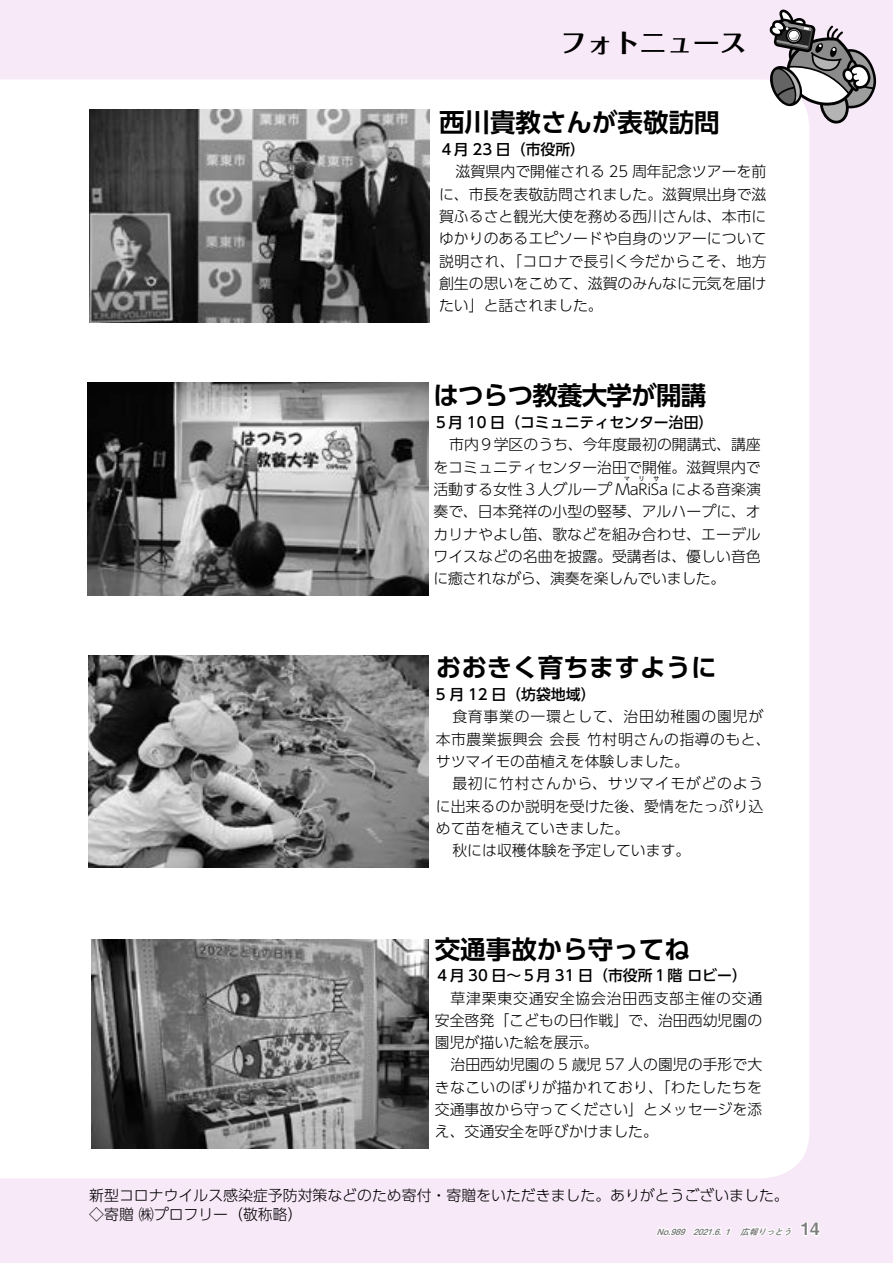
<style>
.page{position:relative;width:893px;height:1263px;background:#f8e9f8}
.page>*{position:absolute;margin:0;border:0;box-sizing:border-box;transform-origin:0 0}
.t1{font:700 26.55px "Folk Pro";color:#000}
.t2{font:700 25.5px "UD Shin Go Pro De";color:#000}
.t3{font:700 25.5px "UD Shin Go Pro De";letter-spacing:-.03em;color:#000}
.t4{font:300 14.85px/22.4px "UD Shin Go Pro";color:#000;text-align:justify}
.t5{font:500 14.85px "UD Shin Go Pro";color:#000}
.t6{font:300 14.85px/22.4px "UD Shin Go Pro";letter-spacing:.03em;color:#000}
.t7{font:300 14.85px "UD Shin Go Pro";letter-spacing:.05em;color:#000}
.t8{font:italic 8.55px "Midashi Go Pro MB31";color:#7d7d7d}
.t9{font:300 expanded 6.45px "Shin Go Pro";color:#000}
.s1{font-style:normal;font-size:16.95px}
</style>
<div class="page">
<div style="left:0;top:80px;width:809px;height:1098px;background:#fff"></div>
<svg style="left:769px;top:9px;width:107px;height:115px"></svg>
<img style="left:88px;top:383px;width:340px;height:212px">
<img style="left:91px;top:940px;width:337px;height:209px">
<img style="left:88px;top:655px;width:340px;height:213px">
<img style="left:89px;top:110px;width:340px;height:212px">
<svg style="left:800px;top:1222px;width:21px;height:15px"></svg>
<svg style="left:656px;top:1227px;width:136px;height:9px"></svg>
<h1 class="t1" style="left:560px;top:20px;width:188px">フォトニュース</h1>
<h2 class="t2" style="left:439px;top:102px;width:282px">西川貴教さんが表敬訪問</h2>
<p class="t5" style="left:439px;top:137px;width:148px">４月 23 日（市役所）</p>
<p class="t4" style="left:439px;top:160px;width:329px;text-indent:17px">滋賀県内で開催される 25 周年記念ツアーを前に、市長を表敬訪問されました。滋賀県出身で滋賀ふるさと観光大使を務める西川さんは、本市にゆかりのあるエピソードや自身のツアーについて説明され、「コロナで長引く今だからこそ、地方創生の思いをこめて、滋賀のみんなに元気を届けたい」と話されました。</p>
<h2 class="t3" style="left:433px;top:375px;width:274px">はつらつ教養大学が開講</h2>
<p class="t5" style="left:433px;top:410px;width:282px">５月 10 日（コミュニティセンター治田）</p>
<p class="t4" style="left:433px;top:433px;width:329px;text-indent:16px">市内９学区のうち、今年度最初の開講式、講座をコミュニティセンター治田で開催。滋賀県内で活動する女性３人グループ MaRiSa による音楽演</p>
<p class="t9" style="left:624px;top:473px;width:8px">マ</p>
<p class="t9" style="left:638px;top:473px;width:8px">リ</p>
<p class="t9" style="left:653px;top:473px;width:8px">サ</p>
<p class="t4" style="left:433px;top:500px;width:329px">奏で、日本発祥の小型の竪琴、アルハープに、オカリナやよし笛、歌などを組み合わせ、エーデルワイスなどの名曲を披露。受講者は、優しい音色に癒されながら、演奏を楽しんでいました。</p>
<h2 class="t2" style="left:436px;top:647px;width:282px">おおきく育ちますように</h2>
<p class="t5" style="left:436px;top:682px;width:161px">5 月 12 日（坊袋地域）</p>
<p class="t6" style="left:436px;top:705px;width:336px;text-indent:17px">食育事業の一環として、治田幼稚園の園児が本市農業振興会 会長 竹村明さんの指導のもと、サツマイモの苗植えを体験しました。</p>
<p class="t7" style="left:452px;top:772px;width:312px">最初に竹村さんから、サツマイモがどのよう</p>
<p class="t4" style="left:436px;top:794px;width:329px">に出来るのか説明を受けた後、愛情をたっぷり込</p>
<p class="t4" style="left:436px;top:817px;width:195px">めて苗を植えていきました。</p>
<p class="t4" style="left:452px;top:839px;width:240px">秋には収穫体験を予定しています。</p>
<h2 class="t2" style="left:435px;top:928px;width:257px">交通事故から守ってね</h2>
<p class="t5" style="left:435px;top:963px;width:314px">４月 30 日～５月 31 日（市役所１階 ロビー）</p>
<p class="t4" style="left:435px;top:986px;width:329px;text-indent:16px">草津栗東交通安全協会治田西支部主催の交通安全啓発「こどもの日作戦」で、治田西幼児園の園児が描いた絵を展示。</p>
<p class="t4" style="left:435px;top:1053px;width:329px;text-indent:16px">治田西幼児園の 5 歳児 57 人の園児の手形で大きなこいのぼりが描かれており、「わたしたちを交通事故から守ってください」とメッセージを添え、交通安全を呼びかけました。</p>
<p class="t4" style="left:89px;top:1185px;width:701px;line-height:19.2px">新型コロナウイルス感染症予防対策などのため寄付・寄贈をいただきました。ありがとうございました。◇寄贈 ㈱プロフリー（敬称略）</p>
<p class="t8" style="left:656px;top:1225px;width:165px">No.989　2021.6. １　広報りっとう <span class="s1">1 4</span></p>
</div>
